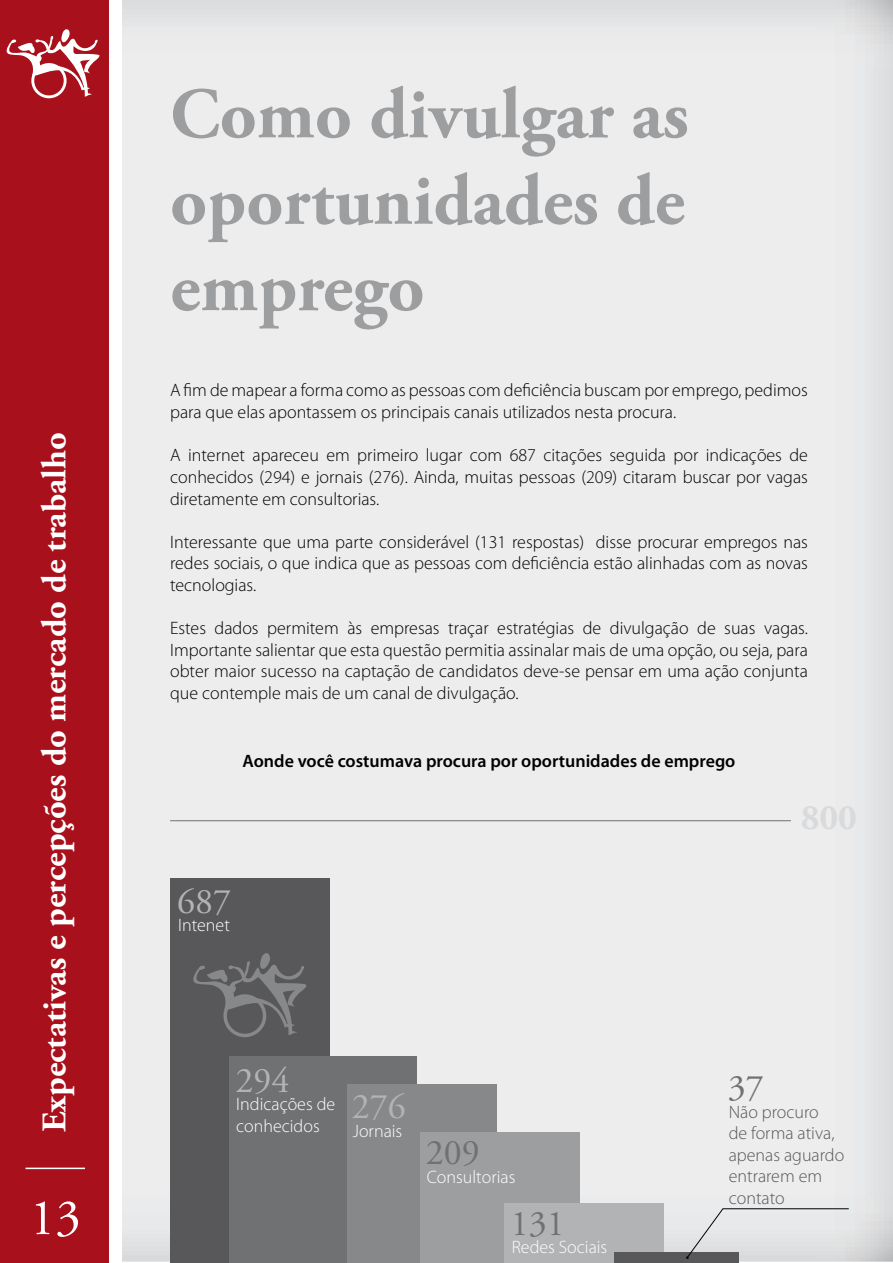
<style>
.page{position:relative;width:893px;height:1263px;background:#fff}
.page>*{position:absolute;margin:0;border:0;box-sizing:border-box;transform-origin:0 0}
.t1{font:700 72px/86.4px "Adobe Garamond Pro";color:#9c9e9f;text-align:justify}
.t2{font:51px "Adobe Garamond Pro";color:#fff}
.t3{font:36px "Adobe Garamond Pro";color:#b1b3b4}
.t4{font:36px "Adobe Garamond Pro";color:#707172}
.t5{font:700 34.5px "Adobe Garamond Pro";color:#fff}
.t6{font:300 18px/21.6px "Myriad Pro";color:#000;text-align:justify}
.t7{font:300 18px/21.6px "Myriad Pro";color:#fff}
.t8{font:300 18px/21.6px "Myriad Pro";color:#58585a}
.t9{font:600 18px "Myriad Pro";color:#000}
</style>
<div class="page">
<div style="left:122px;top:0;width:771px;height:1262px;background:#ededee"></div>
<div style="left:0;top:0;width:110px;height:1263px;background:#a8111c"></div>
<svg style="left:6px;top:29px;width:94px;height:69px"></svg>
<hr style="left:26px;top:1167px;width:59px;height:2px;background:#fff">
<div style="left:170px;top:878px;width:160px;height:385px;background:#58585a"></div>
<div style="left:230px;top:1057px;width:187px;height:206px;background:#707172"></div>
<div style="left:347px;top:1084px;width:149px;height:179px;background:#87888a"></div>
<div style="left:420px;top:1132px;width:159px;height:131px;background:#9c9e9f"></div>
<div style="left:504px;top:1203px;width:159px;height:60px;background:#b1b3b4"></div>
<div style="left:614px;top:1252px;width:125px;height:11px;background:#58585a"></div>
<hr style="left:170px;top:820px;width:621px;height:1px;background:#707172">
<svg style="left:686px;top:1208px;width:163px;height:51px;background:#d8d9da"></svg>
<svg style="left:193px;top:953px;width:114px;height:84px"></svg>
<h3 class="t5" style="left:35px;top:1132px;width:701px;rotate:-90deg">Expectativas e percepções do mercado de trabalho</h3>
<h2 class="t2" style="left:30px;top:1187px;width:53px">13</h2>
<h1 class="t1" style="left:170px;top:73px;width:520px">Como divulgar as oportunidades de emprego</h1>
<p class="t6" style="left:170px;top:380px;width:639px">A fim de mapear a forma como as pessoas com deficiência buscam por emprego, pedimos para que elas apontassem os principais canais utilizados nesta procura.</p>
<p class="t6" style="left:170px;top:445px;width:639px">A internet apareceu em primeiro lugar com 687 citações seguida por indicações de conhecidos (294) e jornais (276). Ainda, muitas pessoas (209) citaram buscar por vagas diretamente em consultorias.</p>
<p class="t6" style="left:170px;top:531px;width:639px">Interessante que uma parte considerável (131 respostas) disse procurar empregos nas redes sociais, o que indica que as pessoas com deficiência estão alinhadas com as novas tecnologias.</p>
<p class="t6" style="left:170px;top:618px;width:639px">Estes dados permitem às empresas traçar estratégias de divulgação de suas vagas.<br>Importante salientar que esta questão permitia assinalar mais de uma opção, ou seja, para obter maior sucesso na captação de candidatos deve-se pensar em uma ação conjunta que contemple mais de um canal de divulgação.</p>
<p class="t9" style="left:243px;top:750px;width:494px">Aonde você costumava procura por oportunidades de emprego</p>
<h3 class="t3" style="left:177px;top:880px;width:55px">687</h3>
<p class="t7" style="left:178px;top:915px;width:53px">Intenet</p>
<h3 class="t3" style="left:235px;top:1059px;width:55px">294</h3>
<p class="t7" style="left:236px;top:1094px;width:100px">Indicações de conhecidos</p>
<h3 class="t3" style="left:352px;top:1085px;width:56px">276</h3>
<p class="t7" style="left:353px;top:1120px;width:51px">Jornais</p>
<h3 class="t4" style="left:426px;top:1131px;width:55px">209</h3>
<p class="t7" style="left:427px;top:1166px;width:90px">Consultorias</p>
<h3 class="t4" style="left:511px;top:1202px;width:55px">131</h3>
<p class="t7" style="left:512px;top:1237px;width:97px">Redes Sociais</p>
<h3 class="t4" style="left:728px;top:1066px;width:37px">37</h3>
<p class="t8" style="left:729px;top:1101px;width:117px">Não procuro<br>de forma ativa, apenas aguardo entrarem em contato</p>
</div>
